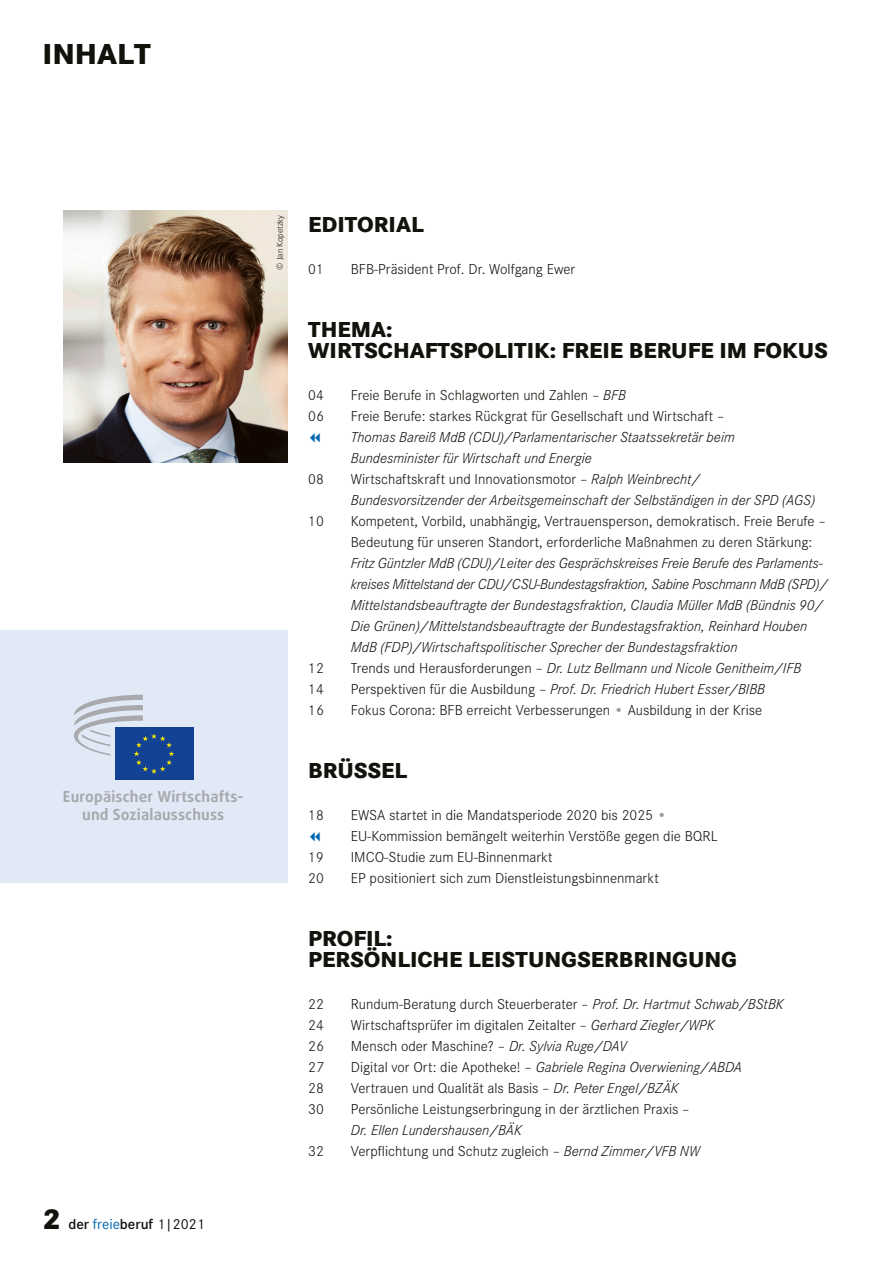
<style>
.page{position:relative;width:893px;height:1263px;background:#fff}
.page>*{position:absolute;margin:0;border:0;box-sizing:border-box;transform-origin:0 0}
.t1{font:800 30px "Corporate S";color:#11120c}
.t2{font:800 22.5px/21px "Corporate S";color:#11120c}
.t3{font:700 15.3px/18.3px "Daxline Pro";letter-spacing:.01em;color:#a7a9ac;text-align:center}
.t4{font:300 15px/21px "Corporate S";color:#11120c}
.t5{font:italic 300 15px/21px "Corporate S";color:#11120c}
.t6{font:600 15px "Corporate S";color:#11120c}
.t7{font:300 9px "Corporate S";color:#11120c}
.s1{font-weight:800;font-size:30px}
.s2{font-weight:400;color:#0067b2}
.s3{font-weight:400}
.s4{font-style:italic}
.s5{font-style:normal}
.s6{color:#9c9e9e}
</style>
<div class="page">
<img style="left:64px;top:211px;width:223px;height:252px">
<div style="left:0;top:631px;width:287px;height:252px;background:#e1e8f6"></div>
<div style="left:115px;top:728px;width:78px;height:52px;background:#134295"></div>
<svg style="left:74px;top:695px;width:100px;height:79px"></svg>
<h1 class="t1" style="left:43px;top:36px;width:110px">INHALT</h1>
<p class="t3" style="left:63px;top:787px;width:182px">Europäischer Wirtschafts&shy;und Sozialausschuss</p>
<p class="t6" style="left:43px;top:1215px;width:164px"><span class="s1">2</span> der <span class="s2">freie</span>beruf <span class="s3">1|2021</span></p>
<p class="t7" style="left:275px;top:270px;width:56px;rotate:-90deg">© Jan Kopetzky</p>
<h2 class="t2" style="left:308px;top:214px;width:117px">EDITORIAL</h2>
<p class="t4" style="left:308px;top:258px;width:17px">01</p>
<p class="t4" style="left:351px;top:258px;width:226px">BFB-Präsident Prof. Dr. Wolfgang Ewer</p>
<h2 class="t2" style="left:308px;top:319px;width:521px">THEMA:<br>WIRTSCHAFTSPOLITIK: FREIE BERUFE IM FOKUS</h2>
<p class="t4" style="left:308px;top:384px;width:17px">04</p>
<p class="t4" style="left:351px;top:384px;width:277px">Freie Berufe in Schlagworten und Zahlen – <span class="s4">BFB</span></p>
<p class="t4" style="left:308px;top:405px;width:17px">06</p>
<p class="t4" style="left:351px;top:405px;width:375px">Freie Berufe: starkes Rückgrat für Gesellschaft und Wirtschaft –</p>
<p class="t5" style="left:351px;top:427px;width:385px">Thomas Bareiß MdB (CDU)/Parlamentarischer Staatssekretär beim<br>Bundesminister für Wirtschaft und Energie</p>
<p class="t4" style="left:308px;top:468px;width:17px">08</p>
<p class="t5" style="left:351px;top:469px;width:466px"><span class="s5">Wirtschaftskraft und Innovationsmotor –</span> Ralph Weinbrecht/<br>Bundesvorsitzender der Arbeitsgemeinschaft der Selbständigen in der SPD (AGS)</p>
<p class="t4" style="left:308px;top:510px;width:17px">10</p>
<p class="t4" style="left:351px;top:510px;width:477px">Kompetent, Vorbild, unabhängig, Vertrauensperson, demokratisch. Freie Berufe –<br>Bedeutung für unseren Standort, erforderliche Maßnahmen zu deren Stärkung:</p>
<p class="t5" style="left:351px;top:553px;width:479px">Fritz Güntzler MdB (CDU)/Leiter des Gesprächskreises Freie Berufe des Parlaments&shy;kreises Mittelstand der CDU/CSU-Bundestagsfraktion, Sabine Poschmann MdB (SPD)/ Mittelstandsbeauftragte der Bundestagsfraktion, Claudia Müller MdB (Bündnis 90/ Die Grünen)/Mittelstandsbeauftragte der Bundestagsfraktion, Reinhard Houben MdB (FDP)/Wirtschaftspolitischer Sprecher der Bundestagsfraktion</p>
<p class="t4" style="left:308px;top:657px;width:17px">12</p>
<p class="t5" style="left:351px;top:658px;width:452px"><span class="s5">Trends und Herausforderungen –</span> Dr. Lutz Bellmann und Nicole Genitheim/IFB</p>
<p class="t4" style="left:308px;top:678px;width:17px">14</p>
<p class="t5" style="left:351px;top:679px;width:416px"><span class="s5">Perspektiven für die Ausbildung –</span> Prof. Dr. Friedrich Hubert Esser/BIBB</p>
<p class="t4" style="left:308px;top:699px;width:17px">16</p>
<p class="t4" style="left:351px;top:699px;width:413px">Fokus Corona: BFB erreicht Verbesserungen <span class="s6">•</span> Ausbildung in der Krise</p>
<h2 class="t2" style="left:308px;top:760px;width:100px">BRÜSSEL</h2>
<p class="t4" style="left:308px;top:804px;width:17px">18</p>
<p class="t4" style="left:351px;top:804px;width:368px">EWSA startet in die Mandatsperiode 2020 bis 2025 <span class="s6">•<br></span>EU-Kommission bemängelt weiterhin Verstöße gegen die BQRL</p>
<p class="t4" style="left:308px;top:846px;width:17px">19</p>
<p class="t4" style="left:351px;top:846px;width:203px">IMCO-Studie zum EU-Binnenmarkt</p>
<p class="t4" style="left:308px;top:867px;width:17px">20</p>
<p class="t4" style="left:351px;top:867px;width:309px">EP positioniert sich zum Dienstleistungsbinnenmarkt</p>
<h2 class="t2" style="left:308px;top:928px;width:430px">PROFIL:<br>PERSÖNLICHE LEISTUNGSERBRINGUNG</h2>
<p class="t4" style="left:308px;top:993px;width:17px">22</p>
<p class="t4" style="left:351px;top:993px;width:435px">Rundum-Beratung durch Steuerberater – <span class="s4">Prof. Dr. Hartmut Schwab/BStBK</span></p>
<p class="t4" style="left:308px;top:1014px;width:17px">24</p>
<p class="t4" style="left:351px;top:1014px;width:366px">Wirtschaftsprüfer im digitalen Zeitalter – <span class="s4">Gerhard Ziegler/WPK</span></p>
<p class="t4" style="left:308px;top:1035px;width:17px">26</p>
<p class="t4" style="left:351px;top:1035px;width:277px">Mensch oder Maschine? – <span class="s4">Dr. Sylvia Ruge/DAV</span></p>
<p class="t4" style="left:308px;top:1056px;width:17px">27</p>
<p class="t5" style="left:351px;top:1057px;width:393px"><span class="s5">Digital vor Ort: die Apotheke! –</span> Gabriele Regina Overwiening/ABDA</p>
<p class="t4" style="left:308px;top:1077px;width:17px">28</p>
<p class="t4" style="left:351px;top:1077px;width:330px">Vertrauen und Qualität als Basis – <span class="s4">Dr. Peter Engel/BZÄK</span></p>
<p class="t4" style="left:308px;top:1098px;width:17px">30</p>
<p class="t4" style="left:351px;top:1098px;width:340px">Persönliche Leistungserbringung in der ärztlichen Praxis –</p>
<p class="t5" style="left:351px;top:1120px;width:173px">Dr. Ellen Lundershausen/BÄK</p>
<p class="t4" style="left:308px;top:1140px;width:17px">32</p>
<p class="t4" style="left:351px;top:1140px;width:351px">Verpflichtung und Schutz zugleich – <span class="s4">Bernd Zimmer/VFB NW</span></p>
</div>
